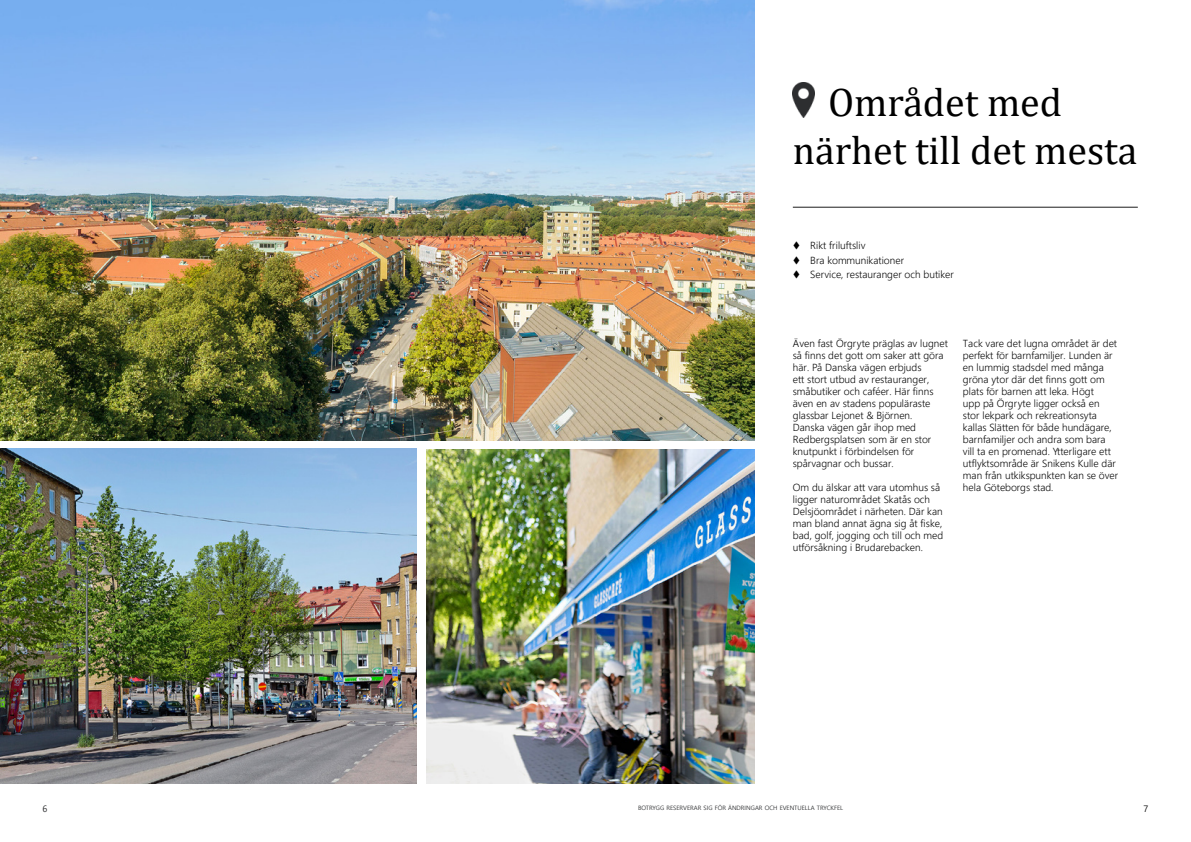
<style>
.page{position:relative;width:1191px;height:842px;background:#fff}
.page>*{position:absolute;margin:0;border:0;box-sizing:border-box;transform-origin:0 0}
.t1{font:40px/48px "Cambria";color:#000}
.t2{font:300 10px/12px "Malgun Gothic";color:#000}
.t3{font:9px "Malgun Gothic";color:#2c2d2f}
.t4{font:9px "Malgun Gothic";color:#000}
.t5{font:6px "Malgun Gothic";color:#2c2d2f}
</style>
<div class="page">
<hr style="left:793px;top:207px;width:344px;height:1px;background:#000">
<img style="left:792px;top:83px;width:22px;height:34px">
<img style="left:0;top:0;width:754px;height:440px">
<img style="left:0;top:449px;width:417px;height:335px">
<img style="left:427px;top:449px;width:327px;height:335px">
<h1 class="t1" style="left:793px;top:78px;width:346px;text-indent:35px">Området med närhet till det mesta</h1>
<p class="t2" style="left:793px;top:239px;width:74px">▼ Rikt friluftsliv</p>
<p class="t2" style="left:793px;top:254px;width:113px">▼ Bra kommunikationer</p>
<p class="t2" style="left:793px;top:269px;width:163px">▼ Service, restauranger och butiker</p>
<p class="t2" style="left:793px;top:337px;width:157px">Även fast Örgryte präglas av lugnet så finns det gott om saker att göra här. På Danska vägen erbjuds<br>ett stort utbud av restauranger, småbutiker och caféer. Här finns även en av stadens populäraste glassbar Lejonet &amp; Björnen.<br>Danska vägen går ihop med<br>Redbergsplatsen som är en stor knutpunkt i förbindelsen för spårvagnar och bussar.</p>
<p class="t2" style="left:793px;top:481px;width:152px">Om du älskar att vara utomhus så ligger naturområdet Skatås och<br>Delsjöområdet i närheten. Där kan man bland annat ägna sig åt fiske, bad, golf, jogging och till och med utförsåkning i Brudarebacken.</p>
<p class="t2" style="left:963px;top:337px;width:157px">Tack vare det lugna området är det perfekt för barnfamiljer. Lunden är en lummig stadsdel med många gröna ytor där det finns gott om plats för barnen att leka. Högt<br>upp på Örgryte ligger också en stor lekpark och rekreationsyta kallas Slätten för både hundägare, barnfamiljer och andra som bara vill ta en promenad. Ytterligare ett utflyktsområde är Snikens Kulle där man från utkikspunkten kan se över hela Göteborgs stad.</p>
<p class="t3" style="left:43px;top:803px;width:6px">6</p>
<p class="t5" style="left:638px;top:804px;width:206px">BOTRYGG RESERVERAR SIG FÖR ÄNDRINGAR OCH EVENTUELLA TRYCKFEL</p>
<p class="t4" style="left:1143px;top:803px;width:6px">7</p>
</div>
